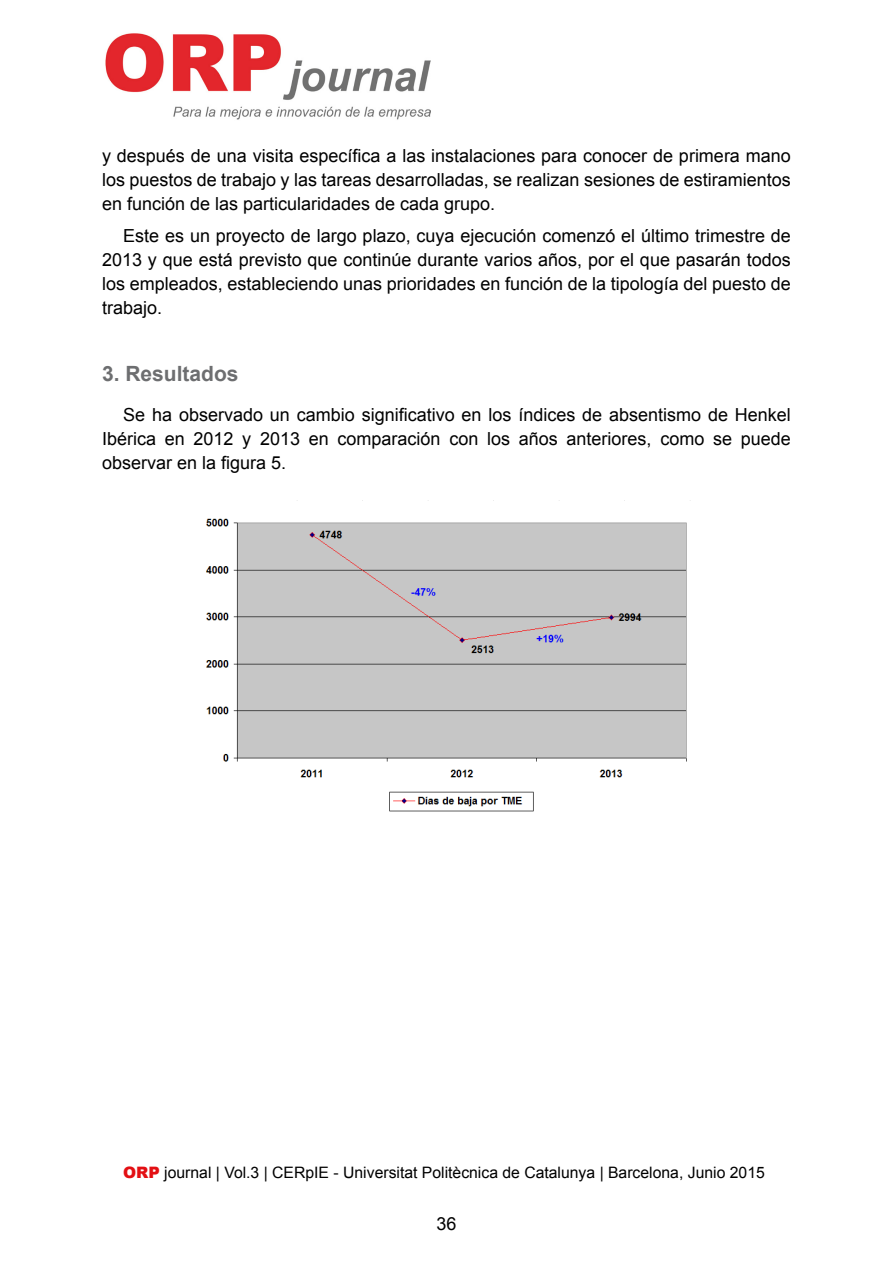
<style>
.page{position:relative;width:893px;height:1263px;background:#fff}
.page>*{position:absolute;margin:0;border:0;box-sizing:border-box;transform-origin:0 0}
.t1{font:700 21px "Arial";color:#6d6e70}
.t2{font:18px/24px "Arial";color:#000;text-align:justify}
.t3{font:15.75px "Arial";color:#000}
.s1{font-weight:900;color:#e30f13}
</style>
<div class="page">
<img style="left:105px;top:33px;width:326px;height:87px">
<img style="left:206px;top:500px;width:485px;height:312px">
<p class="t2" style="left:102px;top:144px;width:690px">y después de una visita específica a las instalaciones para conocer de primera mano los puestos de trabajo y las tareas desarrolladas, se realizan sesiones de estiramientos en función de las particularidades de cada grupo.</p>
<p class="t2" style="left:102px;top:224px;width:690px;text-indent:21px">Este es un proyecto de largo plazo, cuya ejecución comenzó el último trimestre de 2013 y que está previsto que continúe durante varios años, por el que pasarán todos los empleados, estableciendo unas prioridades en función de la tipología del puesto de trabajo.</p>
<p class="t1" style="left:102px;top:360px;width:138px">3. Resultados</p>
<p class="t2" style="left:102px;top:403px;width:690px;text-indent:21px">Se ha observado un cambio significativo en los índices de absentismo de Henkel Ibérica en 2012 y 2013 en comparación con los años anteriores, como se puede observar en la figura 5.</p>
<p class="t3" style="left:123px;top:1162px;width:643px"><span class="s1">ORP</span> journal | Vol.3 | CERpIE - Universitat Politècnica de Catalunya | Barcelona, Junio 2015</p>
<p class="t2" style="left:436px;top:1212px;width:22px">36</p>
</div>
